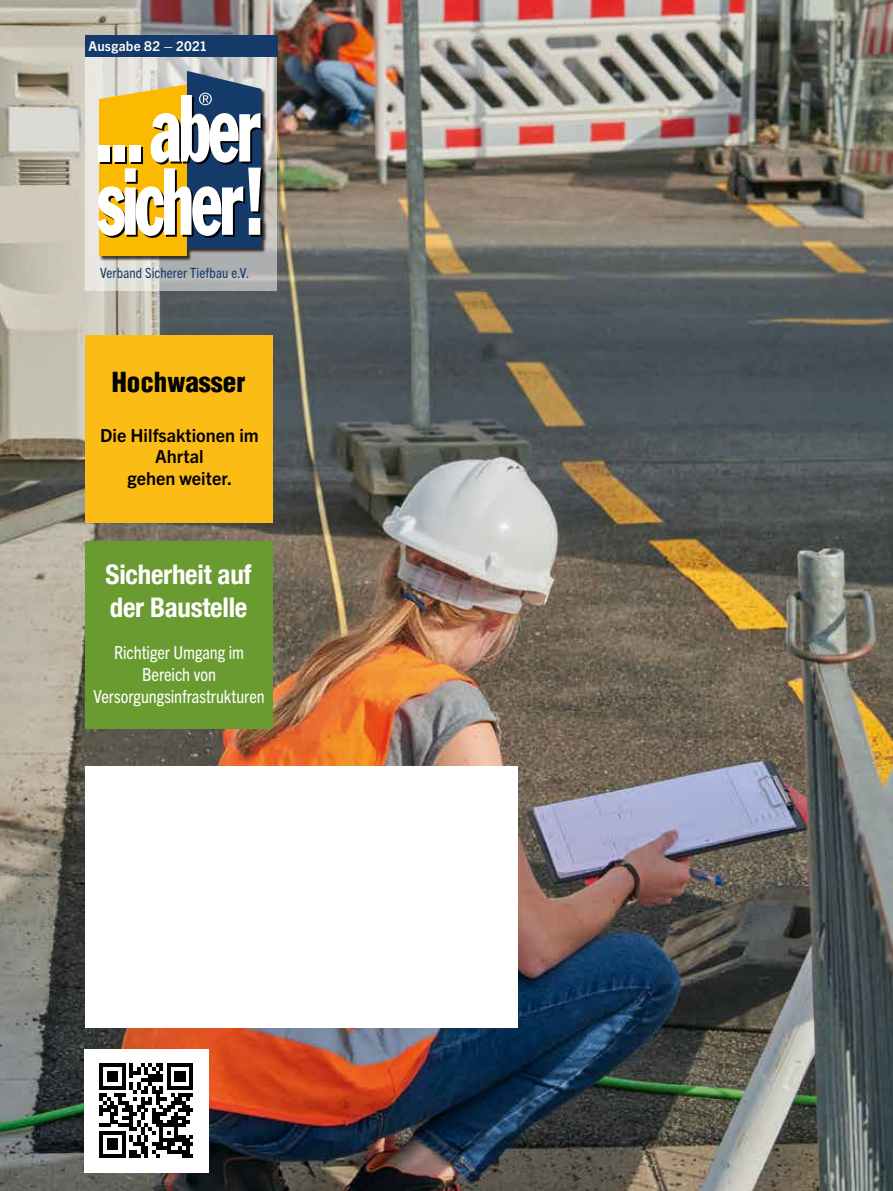
<style>
.page{position:relative;width:893px;height:1191px;background:#fff}
.page>*{position:absolute;margin:0;border:0;box-sizing:border-box;transform-origin:0 0}
.t1{font:700 condensed 27px/32.4px "Helvetica Neue LT";letter-spacing:-.01em;color:#fff}
.t2{font:900 condensed 27px "Helvetica LT Std";color:#000}
.t3{font:condensed 18px/21.6px "Trade Gothic Next LT Pro";letter-spacing:-.005em;color:#fff;text-align:center}
.t4{font:700 18px/21.6px "Trade Gothic Next LT Pro";color:#000;text-align:center}
.t5{font:condensed 14.1px "Trade Gothic Next LT Pro";letter-spacing:.01em;color:#133a68}
.t6{font:700 13.5px "Trade Gothic Next LT Pro";letter-spacing:.01em;color:#fff}
</style>
<div class="page">
<img style="left:0;top:0;width:893px;height:1191px">
<svg style="left:85px;top:57px;width:191px;height:233px;background:#cfceca"></svg>
<div style="left:98px;top:71px;width:170px;height:190px;background:#000;opacity:.75"></div>
<svg style="left:97px;top:71px;width:166px;height:185px"></svg>
<div style="left:85px;top:35px;width:192px;height:22px;background:#133a68"></div>
<div style="left:86px;top:541px;width:187px;height:187px;background:#6a9b31"></div>
<div style="left:85px;top:1048px;width:124px;height:124px;background:#fff"></div>
<svg style="left:99px;top:1063px;width:94px;height:94px"></svg>
<div style="left:86px;top:335px;width:187px;height:188px;background:#fbbc16"></div>
<div style="left:85px;top:766px;width:432px;height:262px;background:#fff"></div>
<p class="t6" style="left:89px;top:37px;width:120px">Ausgabe 82 – 2021</p>
<p class="t5" style="left:100px;top:264px;width:151px">Verband Sicherer Tiefbau e.V.</p>
<h1 class="t2" style="left:112px;top:364px;width:135px">Hochwasser</h1>
<p class="t4" style="left:100px;top:423px;width:160px">Die Hilfsaktionen im<br>Ahrtal<br>gehen weiter.</p>
<h1 class="t1" style="left:106px;top:558px;width:147px">Sicherheit auf der Baustelle</h1>
<p class="t3" style="left:93px;top:641px;width:173px">Richtiger Umgang im<br>Bereich von<br>Versorgungsinfrastrukturen</p>
</div>
